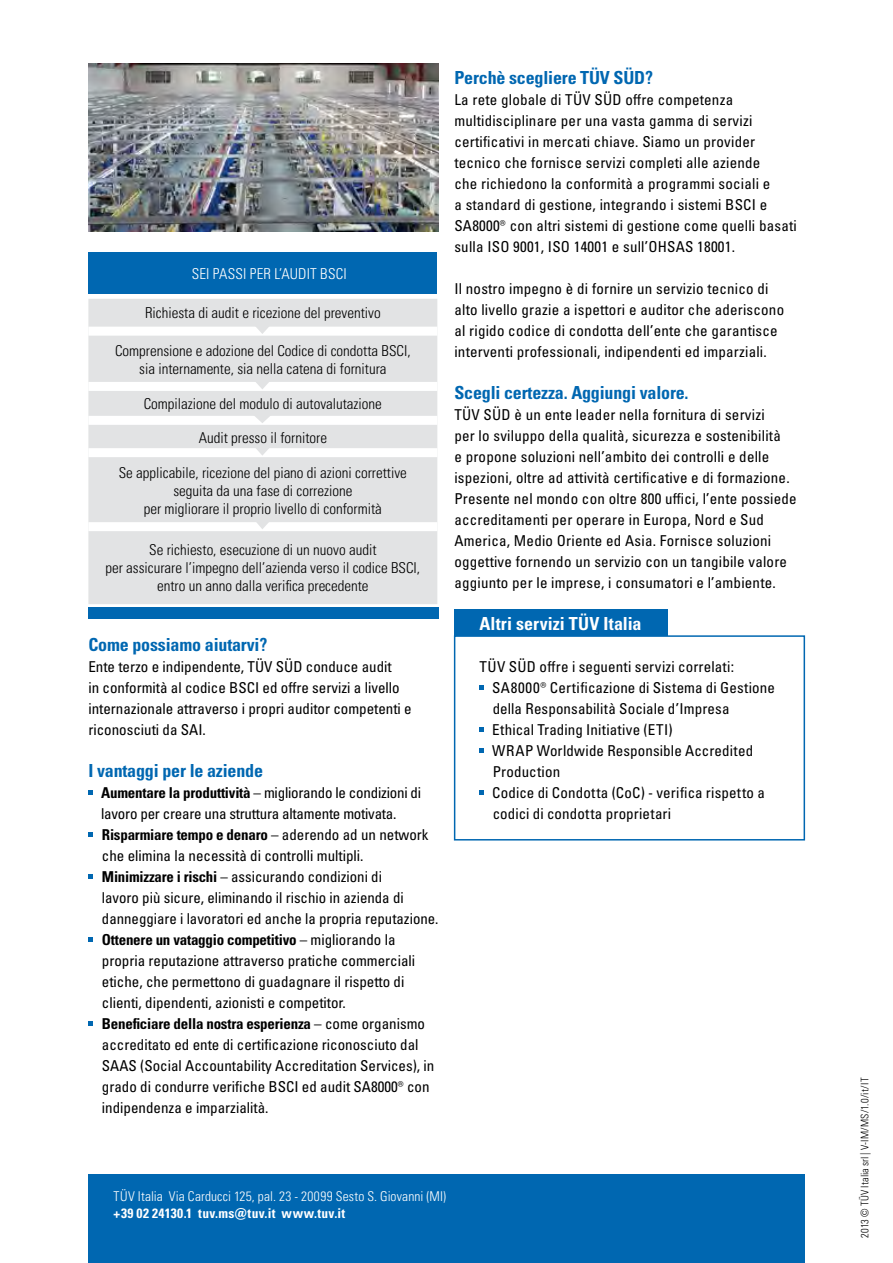
<style>
.page{position:relative;width:893px;height:1263px;background:#fff}
.page>*{position:absolute;margin:0;border:0;box-sizing:border-box;transform-origin:0 0}
.t1{font:18px "Univers LTCYR 67 Bold Cond";letter-spacing:-.01em;color:#0067b1}
.t2{font:18px "Univers LTCYR 67 Bold Cond";letter-spacing:.005em;color:#fff}
.t3{font:condensed 15px/21px "Univers LTCYR 57";letter-spacing:.015em;color:#000}
.t4{font:15px/18px "Univers LTCYR 47 Light Cond";color:#000;text-align:center}
.t5{font:15px "Univers LTCYR 67 Bold Cond";letter-spacing:-.015em;color:#000}
.t6{font:condensed 15px/21px "Univers LTCYR 57";letter-spacing:-.015em;color:#000}
.t7{font:15px "Univers LTCYR 47 Light Cond";letter-spacing:.01em;color:#fff}
.t8{font:13.5px "Univers LTCYR 47 Light Cond";letter-spacing:.015em;color:#fff}
.t9{font:13.5px "Univers LTCYR 67 Bold Cond";letter-spacing:.025em;color:#fff}
.t10{font:10.5px "Univers LTCYR 47 Light Cond";letter-spacing:.01em;color:#000}
.s1{font-family:"Univers LTCYR 67 Bold Cond";font-stretch:normal}
.s2{font-family:"Univers LTCYR 57";font-stretch:condensed}
</style>
<div class="page">
<svg style="left:88px;top:790px;width:5px;height:5px"></svg>
<svg style="left:88px;top:832px;width:5px;height:5px"></svg>
<svg style="left:88px;top:874px;width:5px;height:5px"></svg>
<svg style="left:88px;top:938px;width:5px;height:4px"></svg>
<svg style="left:88px;top:1022px;width:5px;height:4px"></svg>
<div style="left:88px;top:1174px;width:717px;height:89px;background:#0067b1"></div>
<div style="left:454px;top:635px;width:351px;height:205px;border:2px solid #0067b1"></div>
<div style="left:454px;top:609px;width:214px;height:27px;background:#0067b1"></div>
<svg style="left:479px;top:686px;width:5px;height:4px"></svg>
<svg style="left:479px;top:728px;width:5px;height:4px"></svg>
<svg style="left:479px;top:748px;width:5px;height:5px"></svg>
<svg style="left:479px;top:790px;width:5px;height:5px"></svg>
<div style="left:88px;top:252px;width:349px;height:41px;background:#0067b1"></div>
<div style="left:88px;top:299px;width:349px;height:305px;background:#e2e3e4"></div>
<div style="left:88px;top:327px;width:349px;height:9px;background:#fff"></div>
<div style="left:88px;top:382px;width:349px;height:9px;background:#fff"></div>
<div style="left:88px;top:416px;width:349px;height:9px;background:#fff"></div>
<div style="left:88px;top:448px;width:349px;height:9px;background:#fff"></div>
<div style="left:88px;top:522px;width:349px;height:9px;background:#fff"></div>
<svg style="left:250px;top:320px;width:25px;height:14px"></svg>
<svg style="left:250px;top:376px;width:25px;height:13px"></svg>
<svg style="left:250px;top:412px;width:25px;height:11px"></svg>
<svg style="left:253px;top:445px;width:19px;height:11px"></svg>
<svg style="left:253px;top:516px;width:22px;height:13px"></svg>
<div style="left:88px;top:607px;width:350px;height:11px;background:#0067b1"></div>
<img style="left:88px;top:63px;width:351px;height:168px">
<p class="t7" style="left:192px;top:263px;width:156px">Sei passi per l’audit BSCI</p>
<p class="t4" style="left:145px;top:303px;width:237px">Richiesta di audit e ricezione del preventivo</p>
<p class="t4" style="left:115px;top:341px;width:297px">Comprensione e adozione del Codice di condotta BSCI, sia internamente, sia nella catena di fornitura</p>
<p class="t4" style="left:144px;top:394px;width:240px">Compilazione del modulo di autovalutazione</p>
<p class="t4" style="left:199px;top:427px;width:130px">Audit presso il fornitore</p>
<p class="t4" style="left:119px;top:463px;width:290px">Se applicabile, ricezione del piano di azioni correttive seguita da una fase di correzione<br>per migliorare il proprio livello di conformità</p>
<p class="t4" style="left:105px;top:540px;width:316px">Se richiesto, esecuzione di un nuovo audit<br>per assicurare l’impegno dell’azienda verso il codice BSCI, entro un anno dalla verifica precedente</p>
<p class="t1" style="left:88px;top:634px;width:181px">Come possiamo aiutarvi?</p>
<p class="t3" style="left:88px;top:656px;width:325px">Ente terzo e indipendente, TÜV SÜD conduce audit<br>in conformità al codice BSCI ed offre servizi a livello internazionale attraverso i propri auditor competenti e riconosciuti da SAI.</p>
<p class="t1" style="left:88px;top:760px;width:176px">I vantaggi per le aziende</p>
<p class="t6" style="left:101px;top:782px;width:322px"><span class="s1">Aumentare la produttività</span> – migliorando le condizioni di lavoro per creare una struttura altamente motivata.</p>
<p class="t5" style="left:102px;top:825px;width:328px">Risparmiare tempo e denaro <span class="s2">– aderendo ad un network</span></p>
<p class="t3" style="left:102px;top:845px;width:338px">che elimina la necessità di controlli multipli.<br><span class="s1">Minimizzare i rischi</span> – assicurando condizioni di<br>lavoro più sicure, eliminando il rischio in azienda di danneggiare i lavoratori ed anche la propria reputazione.</p>
<p class="t5" style="left:102px;top:930px;width:295px">Ottenere un vataggio competitivo <span class="s2">– migliorando la</span></p>
<p class="t3" style="left:102px;top:950px;width:315px">propria reputazione attraverso pratiche commerciali etiche, che permettono di guadagnare il rispetto di clienti, dipendenti, azionisti e competitor.</p>
<p class="t5" style="left:102px;top:1014px;width:325px">Beneficiare della nostra esperienza <span class="s2">– come organismo</span></p>
<p class="t3" style="left:102px;top:1034px;width:334px">accreditato ed ente di certificazione riconosciuto dal SAAS (Social Accountability Accreditation Services), in grado di condurre verifiche BSCI ed audit SA8000® con indipendenza e imparzialità.</p>
<p class="t1" style="left:454px;top:67px;width:200px">Perchè scegliere TÜV SÜD?</p>
<p class="t3" style="left:454px;top:89px;width:344px">La rete globale di TÜV SÜD offre competenza multidisciplinare per una vasta gamma di servizi certificativi in mercati chiave. Siamo un provider tecnico che fornisce servizi completi alle aziende<br>che richiedono la conformità a programmi sociali e<br>a standard di gestione, integrando i sistemi BSCI e SA8000® con altri sistemi di gestione come quelli basati sulla ISO 9001, ISO 14001 e sull’OHSAS 18001.</p>
<p class="t3" style="left:454px;top:278px;width:331px">Il nostro impegno è di fornire un servizio tecnico di alto livello grazie a ispettori e auditor che aderiscono al rigido codice di condotta dell’ente che garantisce interventi professionali, indipendenti ed imparziali.</p>
<p class="t1" style="left:454px;top:382px;width:236px">Scegli certezza. Aggiungi valore.</p>
<p class="t3" style="left:454px;top:404px;width:344px">TÜV SÜD è un ente leader nella fornitura di servizi<br>per lo sviluppo della qualità, sicurezza e sostenibilità<br>e propone soluzioni nell’ambito dei controlli e delle ispezioni, oltre ad attività certificative e di formazione.<br>Presente nel mondo con oltre 800 uffici, l’ente possiede accreditamenti per operare in Europa, Nord e Sud America, Medio Oriente ed Asia. Fornisce soluzioni oggettive fornendo un servizio con un tangibile valore aggiunto per le imprese, i consumatori e l’ambiente.</p>
<p class="t2" style="left:479px;top:613px;width:164px">Altri servizi TÜV Italia</p>
<p class="t3" style="left:492px;top:656px;width:284px;text-indent:-13px">TÜV SÜD offre i seguenti servizi correlati:<br>SA8000® Certificazione di Sistema di Gestione della Responsabilità Sociale d’Impresa<br>Ethical Trading Initiative (ETI)<br>WRAP Worldwide Responsible Accredited Production<br>Codice di Condotta (CoC) - verifica rispetto a codici di condotta proprietari</p>
<p class="t8" style="left:114px;top:1187px;width:334px">TÜV Italia Via Carducci 125, pal. 23 - 20099 Sesto S. Giovanni (MI)</p>
<p class="t9" style="left:114px;top:1204px;width:233px">+39 02 24130.1 tuv.ms@tuv.it www.tuv.it</p>
<p class="t10" style="left:858px;top:1238px;width:162px;rotate:-90deg">2013 © TÜV Italia srl | V-IM/MS/1.0/it/IT</p>
</div>
